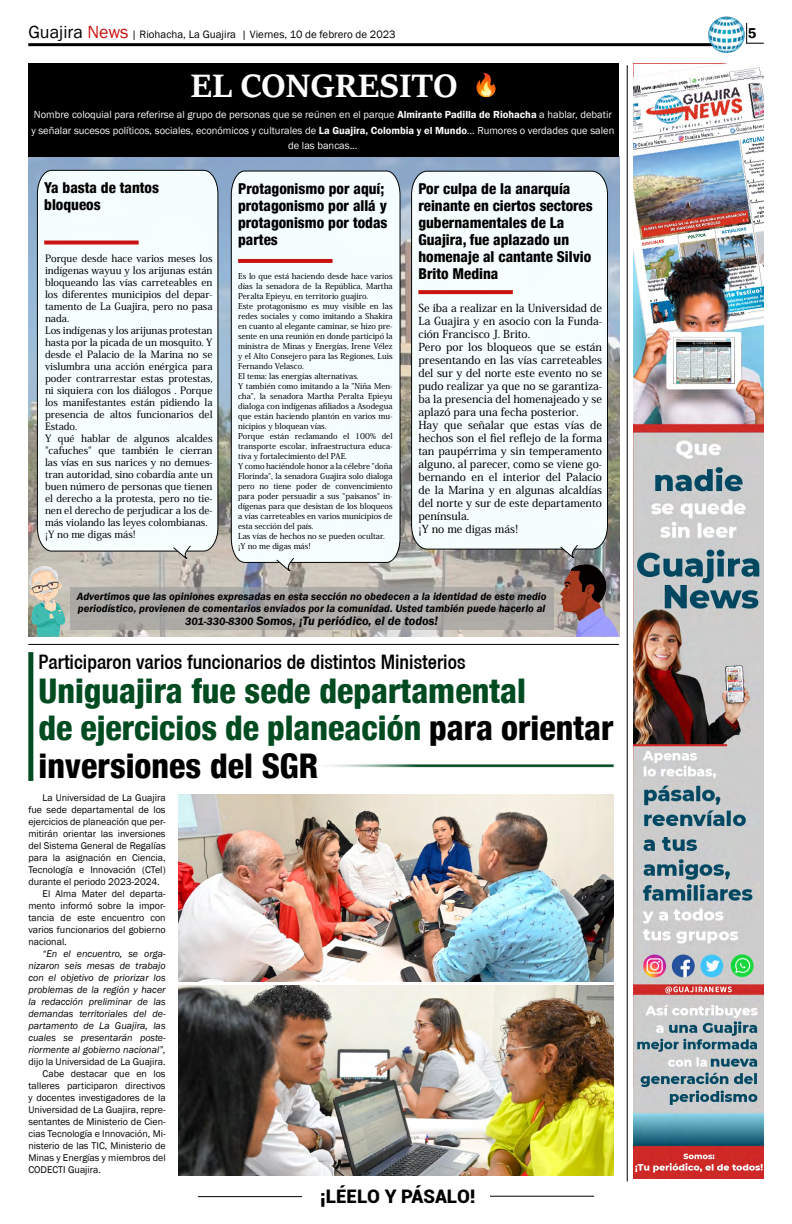
<style>
.page{position:relative;width:792px;height:1224px;background:#fff}
.page>*{position:absolute;margin:0;border:0;box-sizing:border-box;transform-origin:0 0}
.t1{font:700 35.7px "Sitka Heading";color:#fff}
.t2{font:800 condensed 34px/37.4px "Helvetica 87";color:#004b20}
.t3{font:500 condensed 20px "Helvetica 67";color:#000}
.t4{font:900 18.7px "Roboto";color:#000}
.t5{font:800 condensed 15px/17px "Helvetica 87";color:#000}
.t6{font:600 14.7px "Franklin Gothic";color:#000}
.t7{font:italic 600 12.5px "Franklin Gothic";color:#000}
.t8{font:500 11px/13px "Koz Min Pr 6 N";color:#000}
.t9{font:11px "Franklin Gothic";color:#000}
.t10{font:italic 600 10.8px/12.5px "Franklin Gothic";color:#000}
.t11{font:10.5px/15.8px "Franklin Gothic";color:#fcfcfc;text-align:center}
.t12{font:500 10px/12px "Koz Min Pr 6 N";color:#000}
.t13{font:10px "Franklin Gothic";color:#000}
.t14{font:italic 10px/12px "Franklin Gothic";color:#000;text-align:justify}
.t15{font:500 8px/10px "Koz Min Pr 6 N";color:#000}
.s1{font-size:18px}
.s2{font-size:18px;color:#c91311}
.s3{font-weight:600}
.s4{font-size:10.8px}
.s5{color:#000}
</style>
<div class="page">
<hr style="left:198px;top:1196px;width:104px;height:1px;background:#000">
<hr style="left:490px;top:1196px;width:104px;height:1px;background:#000">
<hr style="left:28px;top:43px;width:688px;height:3px;background:#000">
<img style="left:708px;top:16px;width:37px;height:37px">
<svg style="left:746px;top:23px;width:18px;height:21px"></svg>
<img style="left:28px;top:157px;width:591px;height:480px">
<div style="left:28px;top:63px;width:591px;height:94px;background:#000"></div>
<svg style="left:70px;top:587px;width:484px;height:43px;background:#aaa8a5"></svg>
<hr style="left:627px;top:65px;width:1px;height:1116px;background:#000">
<hr style="left:28px;top:644px;width:591px;height:1px;background:#000">
<img style="left:476px;top:73px;width:20px;height:25px">
<img style="left:634px;top:63px;width:130px;height:1116px">
<div style="left:37px;top:170px;width:181px;height:382px;background:#f5fefe"></div>
<svg style="left:173px;top:545px;width:19px;height:18px"></svg>
<svg style="left:44px;top:241px;width:95px;height:4px"></svg>
<img style="left:28px;top:566px;width:38px;height:71px">
<div style="left:411px;top:171px;width:197px;height:379px;background:#f5fdfd"></div>
<svg style="left:560px;top:544px;width:19px;height:18px"></svg>
<svg style="left:418px;top:290px;width:95px;height:4px"></svg>
<div style="left:231px;top:171px;width:170px;height:392px;background:#f5fefe"></div>
<svg style="left:276px;top:557px;width:19px;height:18px"></svg>
<hr style="left:238px;top:259px;width:95px;height:4px;background:#c91311">
<div style="left:28px;top:652px;width:5px;height:129px;background:#004b20"></div>
<img style="left:559px;top:564px;width:60px;height:73px">
<hr style="left:305px;top:764px;width:309px;height:3px;background:#004b20">
<img style="left:178px;top:985px;width:436px;height:191px">
<img style="left:178px;top:794px;width:436px;height:188px">
<h3 class="t9" style="left:28px;top:28px;width:369px"><span class="s1">Guajira</span> <span class="s2">News</span> | Riohacha, La Guajira | Viernes, 10 de febrero de 2023</h3>
<h3 class="t6" style="left:748px;top:24px;width:10px">5</h3>
<h1 class="t1" style="left:190px;top:59px;width:268px">EL CONGRESITO</h1>
<p class="t11" style="left:31px;top:107px;width:584px">Nombre coloquial para referirse al grupo de personas que se reúnen en el parque <span class="s3">Almirante Padilla de Riohacha</span> a hablar, debatir y señalar sucesos políticos, sociales, económicos y culturales de <span class="s3">La Guajira, Colombia y el Mundo</span>... Rumores o verdades que salen de las bancas...</p>
<h3 class="t5" style="left:44px;top:179px;width:116px">Ya basta de tantos bloqueos</h3>
<h3 class="t5" style="left:418px;top:180px;width:176px">Por culpa de la anarquía reinante en ciertos sectores gubernamentales de La<br>Guajira, fue aplazado un homenaje al cantante Silvio<br>Brito Medina</h3>
<h3 class="t5" style="left:238px;top:180px;width:151px">Protagonismo por aquí; protagonismo por allá y protagonismo por todas partes</h3>
<p class="t12" style="left:45px;top:252px;width:169px">Porque desde hace varios meses los indígenas wayuu y los arijunas están bloqueando las vías carreteables en los diferentes municipios del depar&shy;tamento de La Guajira, pero no pasa nada.<br>Los indígenas y los arijunas protestan hasta por la picada de un mosquito. Y desde el Palacio de la Marina no se vislumbra una acción enérgica para poder contrarrestar estas protestas, ni siquiera con los diálogos . Porque los manifestantes están pidiendo la presencia de altos funcionarios del<br>Estado.<br>Y qué hablar de algunos alcaldes "cafuches" que también le cierran las vías en sus narices y no demues&shy;tran autoridad, sino cobardía ante un buen número de personas que tienen el derecho a la protesta, pero no tie&shy;nen el derecho de perjudicar a los de&shy;más violando las leyes colombianas. ¡Y no me digas más!</p>
<p class="t15" style="left:238px;top:272px;width:156px">Es lo que está haciendo desde hace varios días la senadora de la República, Martha Peralta Epieyu, en territorio guajiro.<br>Este protagonismo es muy visible en las redes sociales y como imitando a Shakira en cuanto al elegante caminar, se hizo pre&shy;sente en una reunión en donde participó la ministra de Minas y Energías, Irene Vélez y el Alto Consejero para las Regiones, Luis Fernando Velasco.<br>El tema: las energías alternativas.<br>Y también como imitando a la "Niña Men&shy;cha", la senadora Martha Peralta Epieyu dialoga con indígenas afiliados a Asodegua que están haciendo plantón en varios mu&shy;nicipios y bloquean vías.<br>Porque están reclamando el 100% del transporte escolar, infraestructura educa&shy;tiva y fortalecimiento del PAE.<br>Y como haciéndole honor a la célebre "doña Florinda", la senadora Guajira solo dialoga pero no tiene poder de convencimiento para poder persuadir a sus "paisanos" in&shy;dígenas para que desistan de los bloqueos a vías carreteables en varios municipios de esta sección del país.<br>Las vías de hechos no se pueden ocultar. ¡Y no me digas más!</p>
<p class="t8" style="left:418px;top:302px;width:185px">Se iba a realizar en la Universidad de<br>La Guajira y en asocio con la Funda&shy;ción Francisco J. Brito.<br>Pero por los bloqueos que se están presentando en las vías carreteables del sur y del norte este evento no se pudo realizar ya que no se garantiza&shy;ba la presencia del homenajeado y se aplazó para una fecha posterior.<br>Hay que señalar que estas vías de hechos son el fiel reflejo de la forma tan paupérrima y sin temperamento alguno, al parecer, como se viene go&shy;bernando en el interior del Palacio de la Marina y en algunas alcaldías del norte y sur de este departamento península.<br>¡Y no me digas más!</p>
<h3 class="t10" style="left:77px;top:590px;width:471px">Advertimos que las opiniones expresadas en esta sección no obedecen a la identidad de este medio periodístico, provienen de comentarios enviados por la comunidad. Usted también puede hacerlo al</h3>
<h3 class="t7" style="left:185px;top:612px;width:255px"><span class="s4">301-330-8300</span> Somos, ¡Tu periódico, el de todos!</h3>
<h3 class="t3" style="left:39px;top:650px;width:428px">Participaron varios funcionarios de distintos Ministerios</h3>
<h2 class="t2" style="left:39px;top:671px;width:577px">Uniguajira fue sede departamental<br>de ejercicios de planeación <span class="s5">para orientar inversiones del SGR</span></h2>
<p class="t13" style="left:43px;top:792px;width:125px">La Universidad de La Guajira</p>
<p class="t13" style="left:28px;top:804px;width:139px">fue sede departamental de los</p>
<p class="t13" style="left:28px;top:816px;width:139px">ejercicios de planeación que per-</p>
<p class="t13" style="left:28px;top:828px;width:139px">mitirán orientar las inversiones</p>
<p class="t13" style="left:28px;top:840px;width:139px">del Sistema General de Regalías</p>
<p class="t13" style="left:28px;top:852px;width:139px">para la asignación en Ciencia,</p>
<p class="t13" style="left:28px;top:864px;width:139px">Tecnología e Innovación (CTeI)</p>
<p class="t13" style="left:28px;top:876px;width:133px">durante el periodo 2023-2024.</p>
<p class="t13" style="left:43px;top:888px;width:125px">El Alma Mater del departa-</p>
<p class="t13" style="left:28px;top:900px;width:139px">mento informó sobre la impor-</p>
<p class="t13" style="left:28px;top:912px;width:139px">tancia de este encuentro con</p>
<p class="t13" style="left:28px;top:924px;width:139px">varios funcionarios del gobierno</p>
<p class="t13" style="left:28px;top:936px;width:40px">nacional.</p>
<p class="t14" style="left:28px;top:948px;width:139px;text-indent:14px">“En el encuentro, se orga&shy;nizaron seis mesas de trabajo con el objetivo de priorizar los problemas de la región y hacer la redacción preliminar de las demandas territoriales del de&shy;partamento de La Guajira, las cuales se presentarán poste&shy;riormente al gobierno nacional”,</p>
<p class="t13" style="left:28px;top:1056px;width:139px">dijo la Universidad de La Guajira.</p>
<p class="t13" style="left:43px;top:1068px;width:125px">Cabe destacar que en los</p>
<p class="t13" style="left:28px;top:1080px;width:139px">talleres participaron directivos</p>
<p class="t13" style="left:28px;top:1092px;width:139px">y docentes investigadores de la</p>
<p class="t13" style="left:28px;top:1104px;width:139px">Universidad de La Guajira, repre-</p>
<p class="t13" style="left:28px;top:1116px;width:139px">sentantes de Ministerio de Cien-</p>
<p class="t13" style="left:28px;top:1128px;width:139px">cias Tecnología e Innovación, Mi-</p>
<p class="t13" style="left:28px;top:1140px;width:139px">nisterio de las TIC, Ministerio de</p>
<p class="t13" style="left:28px;top:1152px;width:139px">Minas y Energías y miembros del</p>
<p class="t13" style="left:28px;top:1164px;width:74px">CODECTI Guajira.</p>
<h3 class="t4" style="left:320px;top:1183px;width:157px">¡LÉELO Y PÁSALO!</h3>
</div>
